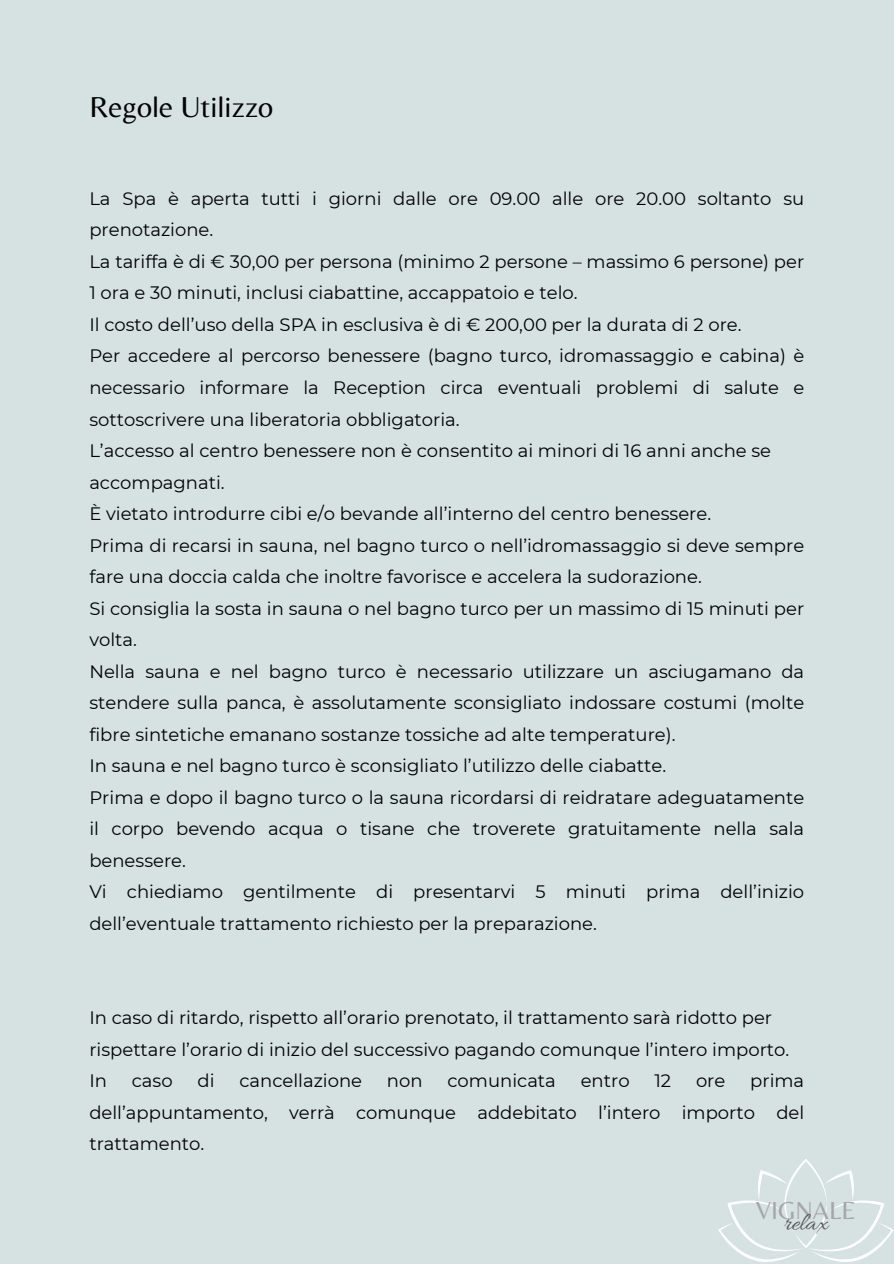
<style>
.page{position:relative;width:894px;height:1264px;background:#fff}
.page>*{position:absolute;margin:0;border:0;box-sizing:border-box;transform-origin:0 0}
.t1{font:30px "Belleza";color:#000}
.t2{font:25.5px "Belleza";color:#a6a6a6}
.t3{font:25.5px "Allura";color:#545454}
.t4{font:18px/31.5px "Montserrat";color:#000}
</style>
<div class="page">
<div style="left:0;top:0;width:893px;height:1263px;background:#d6e1e1"></div>
<svg style="left:718px;top:1159px;width:175px;height:103px"></svg>
<h2 class="t1" style="left:89px;top:89px;width:185px">Regole Utilizzo</h2>
<p class="t4" style="left:89px;top:183px;width:716px">La Spa è aperta tutti i giorni dalle ore 09.00 alle ore 20.00 soltanto su prenotazione.</p>
<p class="t4" style="left:89px;top:246px;width:716px">La tariffa è di € 30,00 per persona (minimo 2 persone – massimo 6 persone) per<br>1 ora e 30 minuti, inclusi ciabattine, accappatoio e telo.</p>
<p class="t4" style="left:89px;top:309px;width:653px">Il costo dell’uso della SPA in esclusiva è di € 200,00 per la durata di 2 ore.</p>
<p class="t4" style="left:89px;top:340px;width:716px;text-align:justify">Per accedere al percorso benessere (bagno turco, idromassaggio e cabina) è necessario informare la Reception circa eventuali problemi di salute e sottoscrivere una liberatoria obbligatoria.</p>
<p class="t4" style="left:89px;top:435px;width:683px">L’accesso al centro benessere non è consentito ai minori di 16 anni anche se</p>
<p class="t4" style="left:89px;top:466px;width:137px">accompagnati.</p>
<p class="t4" style="left:89px;top:498px;width:623px">È vietato introdurre cibi e/o bevande all’interno del centro benessere.</p>
<p class="t4" style="left:89px;top:529px;width:716px">Prima di recarsi in sauna, nel bagno turco o nell’idromassaggio si deve sempre fare una doccia calda che inoltre favorisce e accelera la sudorazione.</p>
<p class="t4" style="left:89px;top:592px;width:716px">Si consiglia la sosta in sauna o nel bagno turco per un massimo di 15 minuti per volta.</p>
<p class="t4" style="left:89px;top:655px;width:716px;text-align:justify">Nella sauna e nel bagno turco è necessario utilizzare un asciugamano da stendere sulla panca, è assolutamente sconsigliato indossare costumi (molte fibre sintetiche emanano sostanze tossiche ad alte temperature).</p>
<p class="t4" style="left:89px;top:750px;width:578px">In sauna e nel bagno turco è sconsigliato l’utilizzo delle ciabatte.</p>
<p class="t4" style="left:89px;top:781px;width:716px;text-align:justify">Prima e dopo il bagno turco o la sauna ricordarsi di reidratare adeguatamente il corpo bevendo acqua o tisane che troverete gratuitamente nella sala benessere.</p>
<p class="t4" style="left:89px;top:876px;width:716px">Vi chiediamo gentilmente di presentarvi 5 minuti prima dell’inizio dell’eventuale trattamento richiesto per la preparazione.</p>
<p class="t4" style="left:89px;top:1002px;width:684px">In caso di ritardo, rispetto all’orario prenotato, il trattamento sarà ridotto per</p>
<p class="t4" style="left:89px;top:1033px;width:701px">rispettare l’orario di inizio del successivo pagando comunque l’intero importo.</p>
<p class="t4" style="left:89px;top:1065px;width:19px">In</p>
<p class="t4" style="left:132px;top:1065px;width:42px">caso</p>
<p class="t4" style="left:197px;top:1065px;width:19px">di</p>
<p class="t4" style="left:239px;top:1065px;width:124px">cancellazione</p>
<p class="t4" style="left:387px;top:1065px;width:37px">non</p>
<p class="t4" style="left:447px;top:1065px;width:110px">comunicata</p>
<p class="t4" style="left:580px;top:1065px;width:50px">entro</p>
<p class="t4" style="left:654px;top:1065px;width:18px">12</p>
<p class="t4" style="left:695px;top:1065px;width:31px">ore</p>
<p class="t4" style="left:89px;top:1065px;width:716px;text-align:justify;text-indent:660px">prima dell’appuntamento, verrà comunque addebitato l’intero importo del trattamento.</p>
<p class="t2" style="left:755px;top:1195px;width:101px">VIGNALE</p>
<h2 class="t3" style="left:783px;top:1208px;width:46px">relax</h2>
</div>
